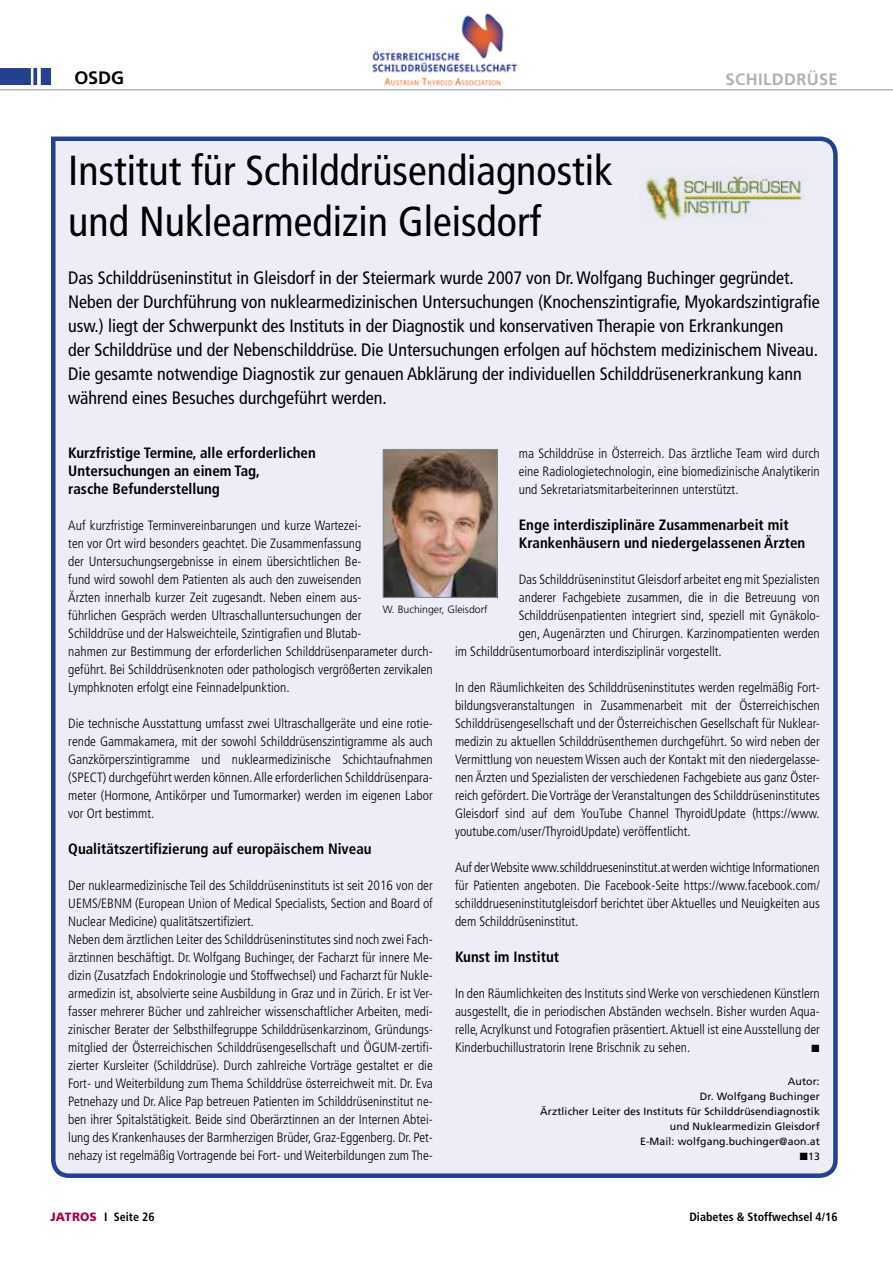
<style>
.page{position:relative;width:893px;height:1263px;background:#fff}
.page>*{position:absolute;margin:0;border:0;box-sizing:border-box;transform-origin:0 0}
.t1{font:condensed 42px/51px "Frutiger LT Std";color:#000}
.t2{font:condensed 18px/24px "Frutiger LT Std";color:#000}
.t3{font:700 18px "Frutiger LT Std";color:#000}
.t4{font:700 16.5px "Frutiger LT Std";letter-spacing:.025em;color:#b1b2b3}
.t5{font:700 condensed 15px/18px "Frutiger LT Std";color:#000}
.t6{font:300 condensed 13.5px/18px "Frutiger LT Std";color:#000;text-align:justify}
.t7{font:700 condensed 12px "Frutiger LT Std";color:#000}
.t8{font:10.5px/15px "Frutiger LT Std";letter-spacing:.01em;color:#000;text-align:right}
.t9{font:300 10.5px "Frutiger LT Std";color:#000}
.t10{font:10.5px "Zapf Dingbats ITC";color:#000}
.s1{font-weight:900;font-stretch:normal;color:#a6004d}
</style>
<div class="page">
<hr style="left:0;top:89px;width:893px;height:1px;background:#b1b2b3">
<svg style="left:0;top:68px;width:51px;height:17px"></svg>
<img style="left:372px;top:13px;width:146px;height:73px">
<div style="left:51px;top:136px;width:787px;height:1042px;background:#ededf7"></div>
<img style="left:385px;top:451px;width:110px;height:145px">
<div style="left:383px;top:449px;width:114px;height:149px;border:1px solid #868786"></div>
<img style="left:640px;top:166px;width:166px;height:59px">
<h2 class="t3" style="left:74px;top:67px;width:51px">OSDG</h2>
<p class="t4" style="left:726px;top:69px;width:114px">SCHILDDRÜSE</p>
<h1 class="t1" style="left:68px;top:146px;width:546px">Institut für Schilddrüsendiagnostik und Nuklearmedizin Gleisdorf</h1>
<p class="t2" style="left:68px;top:266px;width:753px">Das Schilddrüseninstitut in Gleisdorf in der Steiermark wurde 2007 von Dr. Wolfgang Buchinger gegründet.<br>Neben der Durchführung von nuklearmedizinischen Untersuchungen (Knochenszintigrafie, Myokardszintigrafie usw.) liegt der Schwerpunkt des Instituts in der Diagnostik und konservativen Therapie von Erkrankungen<br>der Schilddrüse und der Nebenschilddrüse. Die Untersuchungen erfolgen auf höchstem medizinischem Niveau.<br>Die gesamte notwendige Diagnostik zur genauen Abklärung der individuellen Schilddrüsenerkrankung kann während eines Besuches durchgeführt werden.</p>
<p class="t5" style="left:68px;top:443px;width:249px">Kurzfristige Termine, alle erforderlichen<br>Untersuchungen an einem Tag,<br>rasche Befunderstellung</p>
<p class="t6" style="left:68px;top:516px;width:366px;text-align:left">Auf kurzfristige Terminvereinbarungen und kurze Wartezei-<br>ten vor Ort wird besonders geachtet. Die Zusammenfassung<br>der Untersuchungsergebnisse in einem übersichtlichen Be-<br>fund wird sowohl dem Patienten als auch den zuweisenden<br>Ärzten innerhalb kurzer Zeit zugesandt. Neben einem aus-<br>führlichen Gespräch werden Ultraschalluntersuchungen der<br>Schilddrüse und der Halsweichteile, Szintigrafien und Blutab-<br>nahmen zur Bestimmung der erforderlichen Schilddrüsenparameter durch&shy;geführt. Bei Schilddrüsenknoten oder pathologisch vergrößerten zervikalen Lymphknoten erfolgt eine Feinnadelpunktion.</p>
<p class="t6" style="left:68px;top:714px;width:366px">Die technische Ausstattung umfasst zwei Ultraschallgeräte und eine rotie&shy;rende Gammakamera, mit der sowohl Schilddrüsenszintigramme als auch Ganzkörperszintigramme und nuklearmedizinische Schichtaufnahmen (SPECT) durchgeführt werden können. Alle erforderlichen Schilddrüsenpara&shy;meter (Hormone, Antikörper und Tumormarker) werden im eigenen Labor vor Ort bestimmt.</p>
<p class="t5" style="left:68px;top:839px;width:305px">Qualitätszertifizierung auf europäischem Niveau</p>
<p class="t6" style="left:68px;top:876px;width:366px;text-align:left">Der nuklearmedizinische Teil des Schilddrüseninstituts ist seit 2016 von der UEMS/EBNM (European Union of Medical Specialists, Section and Board of Nuclear Medicine) qualitätszertifiziert.<br>Neben dem ärztlichen Leiter des Schilddrüseninstitutes sind noch zwei Fach&shy;ärztinnen beschäftigt. Dr. Wolfgang Buchinger, der Facharzt für innere Me&shy;dizin (Zusatzfach Endokrinologie und Stoffwechsel) und Facharzt für Nukle&shy;armedizin ist, absolvierte seine Ausbildung in Graz und in Zürich. Er ist Ver&shy;fasser mehrerer Bücher und zahlreicher wissenschaftlicher Arbeiten, medi&shy;zinischer Berater der Selbsthilfegruppe Schilddrüsenkarzinom, Gründungs&shy;mitglied der Österreichischen Schilddrüsengesellschaft und ÖGUM-zertifi&shy;zierter Kursleiter (Schilddrüse). Durch zahlreiche Vorträge gestaltet er die Fort- und Weiterbildung zum Thema Schilddrüse österreichweit mit. Dr. Eva Petnehazy und Dr. Alice Pap betreuen Patienten im Schilddrüseninstitut ne&shy;ben ihrer Spitalstätigkeit. Beide sind Oberärztinnen an der Internen Abtei&shy;lung des Krankenhauses der Barmherzigen Brüder, Graz-Eggenberg. Dr. Pet&shy;nehazy ist regelmäßig Vortragende bei Fort- und Weiterbildungen zum The-</p>
<p class="t6" style="left:519px;top:444px;width:303px">ma Schilddrüse in Österreich. Das ärztliche Team wird durch eine Radiologietechnologin, eine biomedizinische Analytikerin und Sekretariatsmitarbeiterinnen unterstützt.</p>
<p class="t5" style="left:519px;top:515px;width:288px">Enge interdisziplinäre Zusammenarbeit mit<br>Krankenhäusern und niedergelassenen Ärzten</p>
<p class="t6" style="left:519px;top:570px;width:303px">Das Schilddrüseninstitut Gleisdorf arbeitet eng mit Spezialisten</p>
<p class="t6" style="left:519px;top:588px;width:303px">anderer Fachgebiete zusammen, die in die Betreuung von</p>
<p class="t6" style="left:519px;top:606px;width:303px">Schilddrüsenpatienten integriert sind, speziell mit Gynäkolo-</p>
<p class="t6" style="left:519px;top:624px;width:303px">gen, Augenärzten und Chirurgen. Karzinompatienten werden</p>
<p class="t6" style="left:455px;top:642px;width:268px">im Schilddrüsentumorboard interdisziplinär vorgestellt.</p>
<p class="t6" style="left:455px;top:678px;width:366px">In den Räumlichkeiten des Schilddrüseninstitutes werden regelmäßig Fort&shy;bildungsveranstaltungen in Zusammenarbeit mit der Österreichischen Schilddrüsengesellschaft und der Österreichischen Gesellschaft für Nuklear&shy;medizin zu aktuellen Schilddrüsenthemen durchgeführt. So wird neben der Vermittlung von neuestem Wissen auch der Kontakt mit den niedergelasse&shy;nen Ärzten und Spezialisten der verschiedenen Fachgebiete aus ganz Öster&shy;reich gefördert. Die Vorträge der Veranstaltungen des Schilddrüseninstitutes Gleisdorf sind auf dem YouTube Channel ThyroidUpdate (https://www. youtube.com/user/ThyroidUpdate) veröffentlicht.</p>
<p class="t6" style="left:455px;top:858px;width:366px">Auf der Website www.schilddrueseninstitut.at werden wichtige Informationen für Patienten angeboten. Die Facebook-Seite https://www.facebook.com/ schilddrueseninstitutgleisdorf berichtet über Aktuelles und Neuigkeiten aus dem Schilddrüseninstitut.</p>
<p class="t5" style="left:455px;top:947px;width:106px">Kunst im Institut</p>
<p class="t6" style="left:455px;top:984px;width:366px">In den Räumlichkeiten des Instituts sind Werke von verschiedenen Künstlern ausgestellt, die in periodischen Abständen wechseln. Bisher wurden Aqua&shy;relle, Acrylkunst und Fotografien präsentiert. Aktuell ist eine Ausstellung der Kinderbuchillustratorin Irene Brischnik zu sehen.</p>
<p class="t9" style="left:383px;top:604px;width:107px">W. Buchinger, Gleisdorf</p>
<p class="t10" style="left:811px;top:1043px;width:9px">■</p>
<p class="t8" style="left:540px;top:1074px;width:281px">Autor:<br>Dr. Wolfgang Buchinger<br>Ärztlicher Leiter des Instituts für Schilddrüsendiagnostik und Nuklearmedizin Gleisdorf<br>E-Mail: wolfgang.buchinger@aon.at</p>
<p class="t8" style="left:800px;top:1149px;width:21px">■13</p>
<p class="t7" style="left:51px;top:1210px;width:106px"><span class="s1">JATROS</span> I Seite 26</p>
<p class="t7" style="left:689px;top:1210px;width:150px">Diabetes &amp; Stoffwechsel 4/16</p>
</div>
